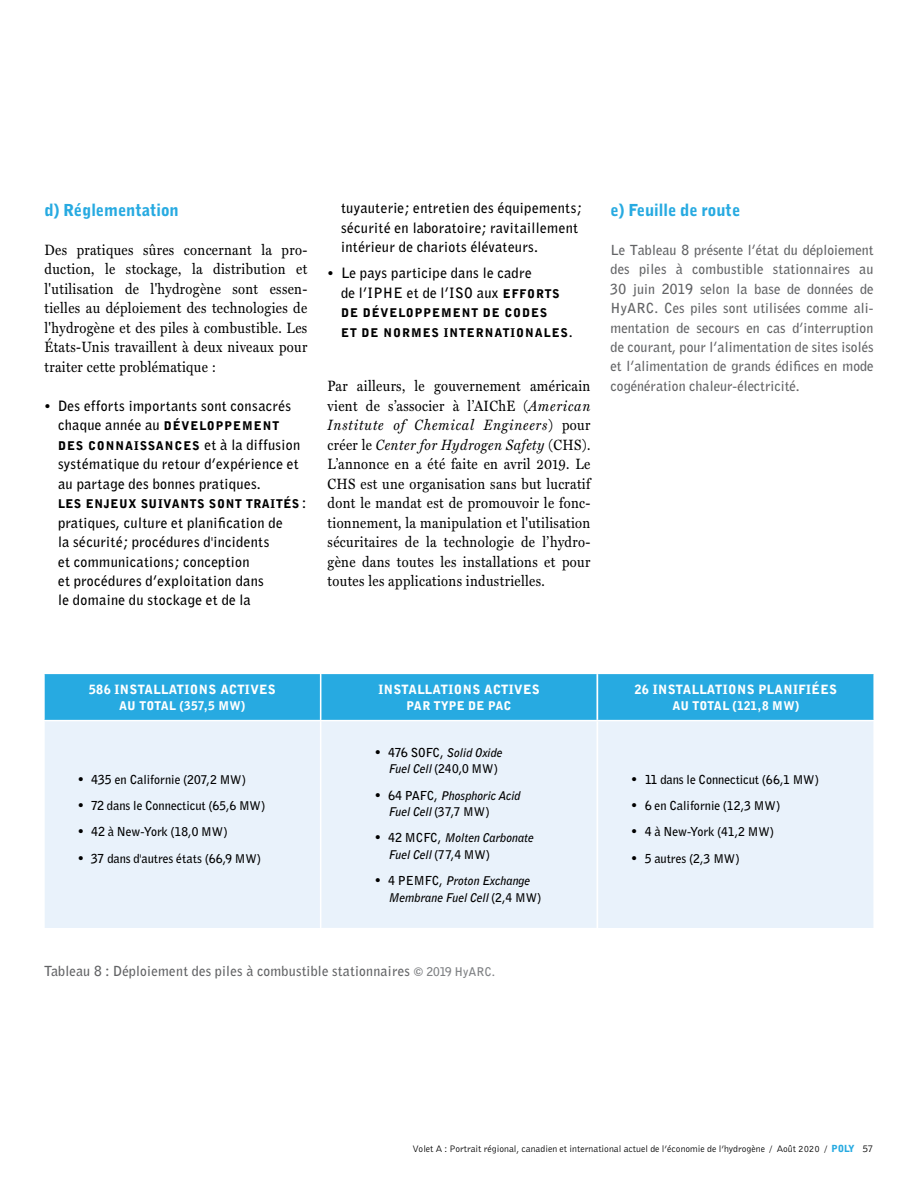
<style>
.page{position:relative;width:918px;height:1188px;background:#fff}
.page>*{position:absolute;margin:0;border:0;box-sizing:border-box;transform-origin:0 0}
.t1{font:900 16.5px "Bell Gothic";color:#27aae1}
.t2{font:15px/19.5px "Miller Text";letter-spacing:.025em;color:#000;text-align:justify;scale:.88 1}
.t3{font:700 14.25px/19.5px "Bell Gothic";letter-spacing:.025em;color:#000}
.t4{font:700 13.8px/19.5px "Bell Gothic";letter-spacing:.02em;color:#636466;text-align:justify}
.t5{font:900 12.75px "Bell Gothic";letter-spacing:.035em;color:#fff}
.t6{font:700 12.3px "Bell Gothic";color:#000}
.t7{font:italic 700 12px/16.5px "Bell Gothic";color:#000}
.t8{font:900 12px/19.5px "Bell Gothic";letter-spacing:.085em;color:#000}
.t9{font:900 12px "Bell Gothic";letter-spacing:.01em;color:#fff}
.t10{font:900 12px "Bell Gothic";letter-spacing:.06em;color:#000}
.t11{font:900 12px "Bell Gothic";letter-spacing:.035em;color:#fff}
.t12{font:9.75px "Bell Gothic";color:#000}
.s1{font-family:"Miller Text";font-weight:400;font-size:15px}
.s2{font-weight:900;font-size:12px}
.s3{font-weight:700;font-size:14.25px}
.s4{font-style:italic}
.s5{font-size:12px}
.s6{font-family:"Miller Text";font-weight:400;font-style:normal;font-size:15px}
.s7{font-style:normal;font-size:12.3px}
.s8{font-style:normal}
.s9{font-weight:900;font-size:12px;color:#808285}
.s10{font-size:12px;color:#808285}
.s11{font-weight:900;color:#27aae1}
.s12{font-size:10.5px}
</style>
<div class="page">
<div style="left:44px;top:673px;width:277px;height:48px;background:#27aae1"></div>
<div style="left:44px;top:721px;width:277px;height:209px;background:#e9f2fb"></div>
<hr style="left:43px;top:673px;width:278px;height:1px;background:#fff">
<hr style="left:43px;top:674px;width:2px;height:46px;background:#fff">
<hr style="left:43px;top:720px;width:278px;height:1px;background:#fff">
<hr style="left:43px;top:721px;width:2px;height:208px;background:#fff">
<div style="left:321px;top:673px;width:276px;height:48px;background:#27aae1"></div>
<div style="left:321px;top:721px;width:276px;height:208px;background:#e9f2fb"></div>
<hr style="left:320px;top:673px;width:278px;height:1px;background:#fff">
<hr style="left:320px;top:674px;width:1px;height:46px;background:#fff">
<hr style="left:320px;top:720px;width:278px;height:1px;background:#fff">
<hr style="left:320px;top:721px;width:1px;height:207px;background:#fff">
<div style="left:597px;top:673px;width:277px;height:48px;background:#27aae1"></div>
<div style="left:597px;top:721px;width:277px;height:209px;background:#e9f2fb"></div>
<hr style="left:597px;top:673px;width:278px;height:1px;background:#fff">
<hr style="left:597px;top:674px;width:1px;height:46px;background:#fff">
<hr style="left:597px;top:720px;width:278px;height:1px;background:#fff">
<hr style="left:597px;top:721px;width:1px;height:208px;background:#fff">
<hr style="left:873px;top:674px;width:2px;height:46px;background:#fff">
<hr style="left:873px;top:721px;width:2px;height:208px;background:#fff">
<div style="left:31px;top:928px;width:854px;height:16px;background:#fff"></div>
<p class="t1" style="left:45px;top:199px;width:136px">d) Réglementation</p>
<p class="t2" style="left:45px;top:240px;width:300px">Des pratiques sûres concernant la pro&shy;duction, le stockage, la distribution et l'utilisation de l'hydrogène sont essen&shy;tielles au déploiement des technologies de l'hydrogène et des piles à combustible. Les États-Unis travaillent à deux niveaux pour traiter cette problématique :</p>
<p class="t3" style="left:45px;top:396px;width:248px;text-align:center"><span class="s1">•</span> Des efforts importants sont consacrés chaque année au <span class="s2">DÉVELOPPEMENT</span></p>
<p class="t8" style="left:58px;top:436px;width:244px">DES CONNAISSANCES <span class="s3">et à la diffusion</span></p>
<p class="t3" style="left:58px;top:454px;width:242px">systématique du retour d’expérience et au partage des bonnes pratiques.</p>
<p class="t10" style="left:58px;top:496px;width:250px">LES ENJEUX SUIVANTS SONT TRAITÉS <span class="s3">:</span></p>
<p class="t3" style="left:58px;top:513px;width:226px">pratiques, culture et planification de la sécurité; procédures d'incidents et communications; conception<br>et procédures d’exploitation dans<br>le domaine du stockage et de la</p>
<p class="t3" style="left:341px;top:198px;width:242px">tuyauterie; entretien des équipements; sécurité en laboratoire; ravitaillement intérieur de chariots élévateurs.</p>
<p class="t3" style="left:341px;top:264px;width:220px;text-indent:-14px"><span class="s1">•</span> Le pays participe dans le cadre<br>de l’IPHE et de l’ISO aux <span class="s2">EFFORTS</span></p>
<p class="t8" style="left:341px;top:304px;width:233px">DE DÉVELOPPEMENT DE CODES<br>ET DE NORMES INTERNATIONALES<span class="s3">.</span></p>
<p class="t2" style="left:328px;top:376px;width:300px">Par ailleurs, le gouvernement américain vient de s’associer à l’AIChE (<span class="s4">American Institute of Chemical Engineers</span>) pour créer le <span class="s4">Center for Hydrogen Safety</span> (CHS).<br>L’annonce en a été faite en avril 2019. Le CHS est une organisation sans but lucratif dont le mandat est de promouvoir le fonc&shy;tionnement, la manipulation et l'utilisation sécuritaires de la technologie de l’hydro&shy;gène dans toutes les installations et pour toutes les applications industrielles.</p>
<p class="t1" style="left:611px;top:199px;width:131px">e) Feuille de route</p>
<p class="t4" style="left:611px;top:240px;width:264px">Le Tableau 8 présente l’état du déploiement des piles à combustible stationnaires au 30 juin 2019 selon la base de données de HyARC. Ces piles sont utilisées comme ali&shy;mentation de secours en cas d’interruption de courant, pour l’alimentation de sites isolés et l’alimentation de grands édifices en mode cogénération chaleur-électricité.</p>
<p class="t5" style="left:89px;top:681px;width:189px">586 INSTALLATIONS ACTIVES</p>
<p class="t9" style="left:119px;top:698px;width:128px">AU TOTAL (357,5 MW)</p>
<p class="t6" style="left:78px;top:771px;width:170px"><span class="s1">•</span> 435 en Californie <span class="s5">(207,2 MW)</span></p>
<p class="t6" style="left:78px;top:797px;width:189px"><span class="s1">•</span> 72 dans le Connecticut <span class="s5">(65,6 MW)</span></p>
<p class="t6" style="left:78px;top:824px;width:151px"><span class="s1">•</span> 42 à New-York <span class="s5">(18,0 MW)</span></p>
<p class="t6" style="left:78px;top:850px;width:185px"><span class="s1">•</span> 37 dans d'autres états <span class="s5">(66,9 MW)</span></p>
<p class="t5" style="left:378px;top:681px;width:163px">INSTALLATIONS ACTIVES</p>
<p class="t11" style="left:407px;top:698px;width:106px">PAR TYPE DE PAC</p>
<p class="t7" style="left:388px;top:744px;width:115px;text-indent:-14px"><span class="s6">•</span> <span class="s7">476 SOFC,</span> Solid Oxide<br>Fuel Cell <span class="s8">(240,0 MW)</span></p>
<p class="t7" style="left:388px;top:787px;width:133px;text-indent:-14px"><span class="s6">•</span> <span class="s7">64 PAFC,</span> Phosphoric Acid<br>Fuel Cell <span class="s8">(37,7 MW)</span></p>
<p class="t7" style="left:388px;top:830px;width:146px;text-indent:-14px"><span class="s6">•</span> <span class="s7">42 MCFC,</span> Molten Carbonate<br>Fuel Cell <span class="s8">(77,4 MW)</span></p>
<p class="t7" style="left:388px;top:873px;width:155px;text-indent:-13px"><span class="s6">•</span> <span class="s7">4 PEMFC,</span> Proton Exchange<br>Membrane Fuel Cell <span class="s8">(2,4 MW)</span></p>
<p class="t4" style="left:45px;top:961px;width:452px">Tableau 8 : Déploiement des piles à combustible stationnaires <span class="s9">©</span> <span class="s10">2019 HyARC.</span></p>
<p class="t5" style="left:634px;top:681px;width:204px">26 INSTALLATIONS PLANIFIÉES</p>
<p class="t9" style="left:672px;top:698px;width:128px">AU TOTAL (121,8 MW)</p>
<p class="t6" style="left:631px;top:771px;width:189px"><span class="s1">•</span> 11 dans le Connecticut <span class="s5">(66,1 MW)</span></p>
<p class="t6" style="left:631px;top:797px;width:151px"><span class="s1">•</span> 6 en Californie <span class="s5">(12,3 MW)</span></p>
<p class="t6" style="left:631px;top:824px;width:144px"><span class="s1">•</span> 4 à New-York <span class="s5">(41,2 MW)</span></p>
<p class="t6" style="left:631px;top:850px;width:110px"><span class="s1">•</span> 5 autres <span class="s5">(2,3 MW)</span></p>
<p class="t12" style="left:413px;top:1142px;width:462px">Volet A : Portrait régional, canadien et international actuel de l’économie de l’hydrogène / Août 2020 / <span class="s11">POLY</span> <span class="s12">57</span></p>
</div>
